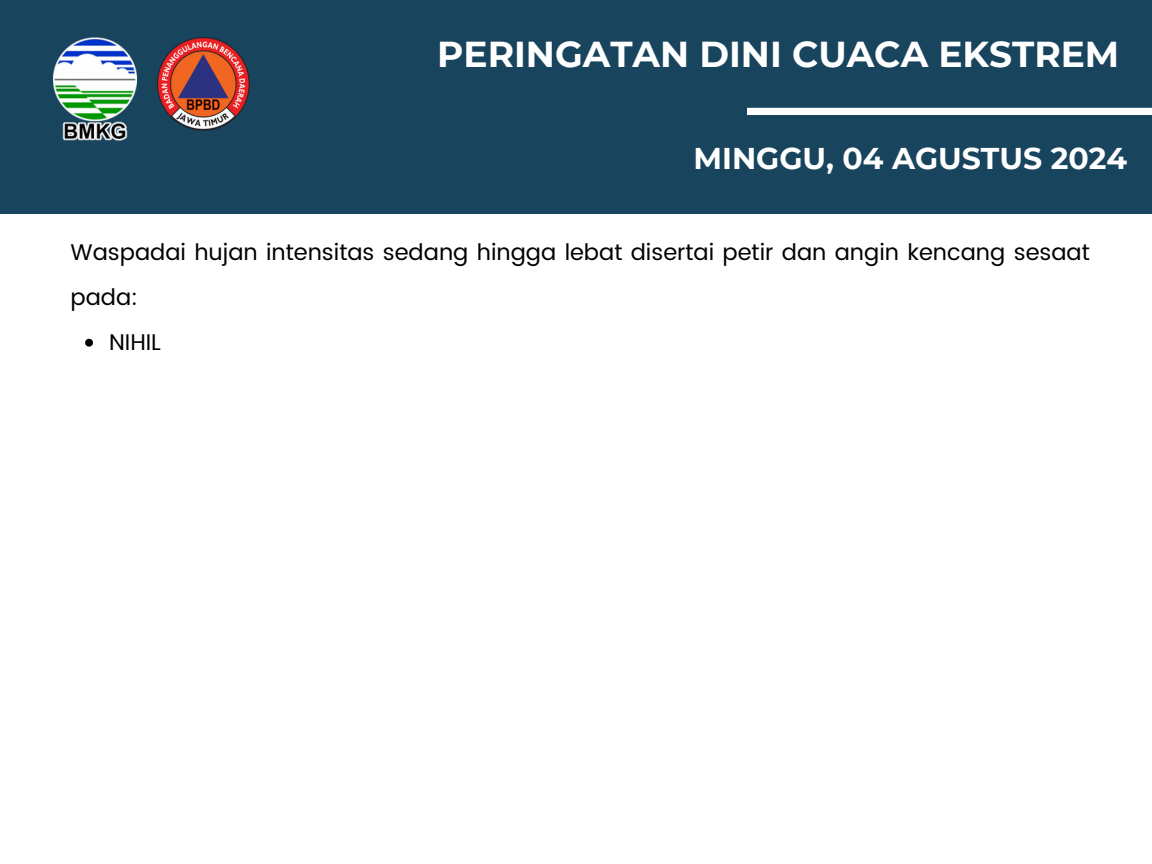
<style>
.page{position:relative;width:1152px;height:864px;background:#fff}
.page>*{position:absolute;margin:0;border:0;box-sizing:border-box;transform-origin:0 0}
.t1{font:700 36px "Montserrat";color:#fff}
.t2{font:700 30px "Montserrat";color:#fff}
.t3{font:22.65px/45px "Poppins";color:#000}
</style>
<div class="page">
<div style="left:0;top:0;width:1152px;height:213px;background:#18445d"></div>
<div style="left:747px;top:108px;width:405px;height:7px;background:#fff"></div>
<svg style="left:85px;top:339px;width:8px;height:8px"></svg>
<img style="left:53px;top:37px;width:83px;height:104px">
<img style="left:157px;top:38px;width:92px;height:92px">
<p class="t1" style="left:437px;top:32px;width:684px">PERINGATAN DINI CUACA EKSTREM</p>
<p class="t2" style="left:694px;top:140px;width:435px">MINGGU, 04 AGUSTUS 2024</p>
<h1 class="t3" style="left:71px;top:230px;width:1021px">Waspadai hujan intensitas sedang hingga lebat disertai petir dan angin kencang sesaat pada:</h1>
<h2 class="t3" style="left:109px;top:320px;width:53px">NIHIL</h2>
</div>
